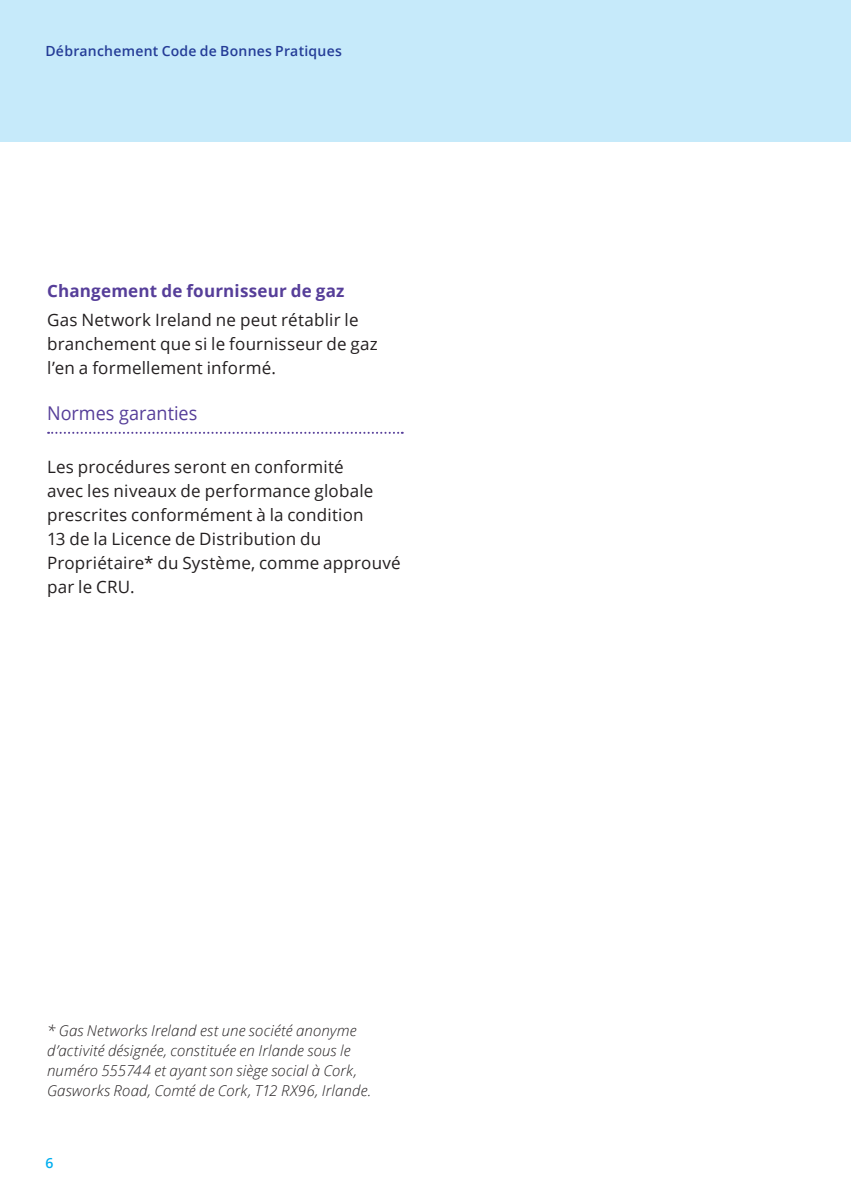
<style>
.page{position:relative;width:851px;height:1191px;background:#fff}
.page>*{position:absolute;margin:0;border:0;box-sizing:border-box;transform-origin:0 0}
.t1{font:19px "Open Sans";color:#563e99;scale:.95 1}
.t2{font:17px/24px "Open Sans";letter-spacing:.01em;color:#231f20}
.t3{font:700 17px "Open Sans";letter-spacing:.01em;color:#563e99}
.t4{font:italic 300 15px/20px "Open Sans";letter-spacing:.01em;color:#231f20}
.t5{font:600 14px "Open Sans";letter-spacing:.02em;color:#243c97}
.t6{font:600 14px "Open Sans";color:#00aeef}
</style>
<div class="page">
<div style="left:0;top:0;width:850px;height:142px;background:#c6eafa"></div>
<hr style="left:850px;top:0;width:1px;height:142px;background:#c6eafa">
<svg style="left:48px;top:432px;width:355px;height:2px"></svg>
<p class="t5" style="left:45px;top:41px;width:298px">Débranchement Code de Bonnes Pratiques</p>
<p class="t3" style="left:47px;top:278px;width:299px">Changement de fournisseur de gaz</p>
<p class="t2" style="left:47px;top:308px;width:332px">Gas Network Ireland ne peut rétablir le branchement que si le fournisseur de gaz l’en a formellement informé.</p>
<p class="t1" style="left:47px;top:400px;width:160px">Normes garanties</p>
<p class="t2" style="left:47px;top:454px;width:355px">Les procédures seront en conformité<br>avec les niveaux de performance globale prescrites conformément à la condition<br>13 de la Licence de Distribution du Propriétaire* du Système, comme approuvé par le CRU.</p>
<p class="t4" style="left:47px;top:1020px;width:325px">* Gas Networks Ireland est une société anonyme d’activité désignée, constituée en Irlande sous le numéro 555744 et ayant son siège social à Cork, Gasworks Road, Comté de Cork, T12 RX96, Irlande.</p>
<p class="t6" style="left:45px;top:1153px;width:9px">6</p>
</div>
